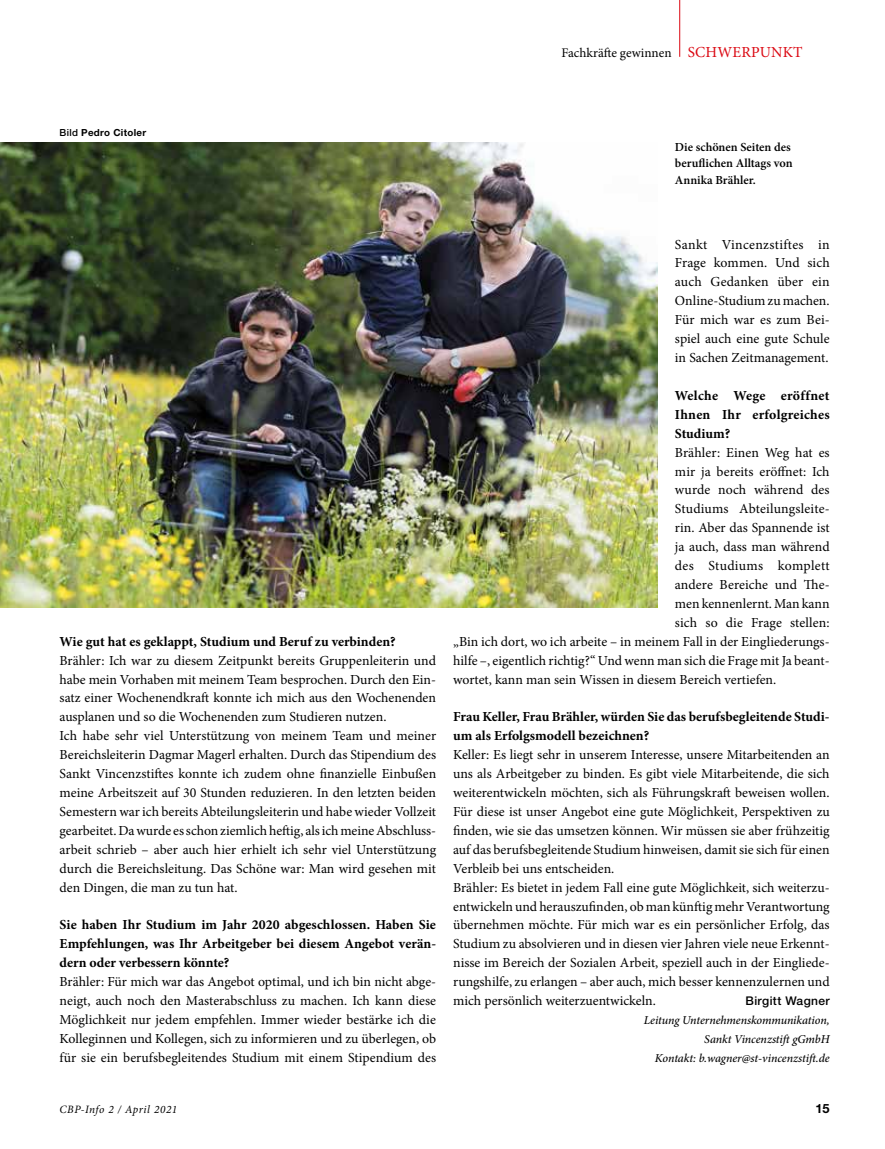
<style>
.page{position:relative;width:885px;height:1149px;background:#fff}
.page>*{position:absolute;margin:0;border:0;box-sizing:border-box;transform-origin:0 0}
.t1{font:13.8px/18.9px "Minion Pro";color:#000}
.t2{font:700 13.8px/18.9px "Minion Pro";color:#000;text-align:justify}
.t3{font:13.2px "Minion Pro";color:#000}
.t4{font:700 12.75px "Helvetica Neue LT Std";color:#000}
.t5{font:600 12.3px/16.5px "Minion Pro";color:#000}
.t6{font:italic 500 12px/18.9px "Minion Pro";letter-spacing:-.005em;color:#000;text-align:right}
.t7{font:500 12px "Helvetica Neue LT Std";letter-spacing:.03em;color:#000}
.t8{font:italic 11.25px "Minion Pro";letter-spacing:.04em;color:#000}
.t9{font:700 9.75px "Helvetica Neue LT Std";letter-spacing:.03em;color:#000}
.s1{font-size:15.3px;color:#db0812}
.s2{font-weight:500}
</style>
<div class="page">
<hr style="left:679px;top:0;width:1px;height:57px;background:#db0812">
<img style="left:0;top:142px;width:657px;height:465px">
<p class="t3" style="left:561px;top:44px;width:243px">Fachkräfte gewinnen <span class="s1">SCHWERPUNKT</span></p>
<p class="t9" style="left:60px;top:127px;width:88px"><span class="s2">Bild</span> Pedro Citoler</p>
<p class="t5" style="left:675px;top:138px;width:119px">Die schönen Seiten des beruflichen Alltags von<br>Annika Brähler.</p>
<p class="t2" style="left:60px;top:631px;width:337px">Wie gut hat es geklappt, Studium und Beruf zu verbinden?</p>
<p class="t1" style="left:60px;top:650px;width:378px">Brähler: Ich war zu diesem Zeitpunkt bereits Gruppenleiterin und habe mein Vorhaben mit meinem Team besprochen. Durch den Ein&shy;satz einer Wochenendkraft konnte ich mich aus den Wochenenden ausplanen und so die Wochenenden zum Studieren nutzen.<br>Ich habe sehr viel Unterstützung von meinem Team und meiner Bereichsleiterin Dagmar Magerl erhalten. Durch das Stipendium des Sankt Vincenzstiftes konnte ich zudem ohne finanzielle Einbußen meine Arbeitszeit auf 30 Stunden reduzieren. In den letzten beiden Semestern war ich bereits Abteilungsleiterin und habe wieder Vollzeit gearbeitet. Da wurde es schon ziemlich heftig, als ich meine Abschluss&shy;arbeit schrieb – aber auch hier erhielt ich sehr viel Unterstützung durch die Bereichsleitung. Das Schöne war: Man wird gesehen mit den Dingen, die man zu tun hat.</p>
<p class="t2" style="left:60px;top:915px;width:378px">Sie haben Ihr Studium im Jahr 2020 abgeschlossen. Haben Sie Empfehlungen, was Ihr Arbeitgeber bei diesem Angebot verän&shy;dern oder verbessern könnte?</p>
<p class="t1" style="left:60px;top:972px;width:378px;text-align:justify">Brähler: Für mich war das Angebot optimal, und ich bin nicht abge&shy;neigt, auch noch den Masterabschluss zu machen. Ich kann diese Möglichkeit nur jedem empfehlen. Immer wieder bestärke ich die Kolleginnen und Kollegen, sich zu informieren und zu überlegen, ob für sie ein berufsbegleitendes Studium mit einem Stipendium des</p>
<p class="t1" style="left:674px;top:235px;width:156px;text-align:justify">Sankt Vincenzstiftes in Frage kommen. Und sich auch Gedanken über ein Online-Studium zu machen.<br>Für mich war es zum Bei&shy;spiel auch eine gute Schule in Sachen Zeitmanagement.</p>
<p class="t2" style="left:675px;top:385px;width:156px">Welche Wege eröffnet Ihnen Ihr erfolgreiches Studium?</p>
<p class="t1" style="left:675px;top:442px;width:156px">Brähler: Einen Weg hat es</p>
<p class="t1" style="left:675px;top:461px;width:156px">mir ja bereits eröffnet: Ich</p>
<p class="t1" style="left:675px;top:480px;width:156px">wurde noch während des</p>
<p class="t1" style="left:675px;top:499px;width:156px">Studiums Abteilungsleite-</p>
<p class="t1" style="left:675px;top:518px;width:156px">rin. Aber das Spannende ist</p>
<p class="t1" style="left:675px;top:537px;width:156px">ja auch, dass man während</p>
<p class="t1" style="left:675px;top:556px;width:156px">des Studiums komplett</p>
<p class="t1" style="left:675px;top:575px;width:156px">andere Bereiche und The-</p>
<p class="t1" style="left:675px;top:594px;width:156px">men kennenlernt. Man kann</p>
<p class="t1" style="left:675px;top:613px;width:156px">sich so die Frage stellen:</p>
<p class="t1" style="left:453px;top:631px;width:378px">„Bin ich dort, wo ich arbeite – in meinem Fall in der Eingliederungs-</p>
<p class="t1" style="left:453px;top:650px;width:378px">hilfe –, eigentlich richtig?“ Und wenn man sich die Frage mit Ja beant-</p>
<p class="t1" style="left:453px;top:669px;width:324px">wortet, kann man sein Wissen in diesem Bereich vertiefen.</p>
<p class="t2" style="left:453px;top:707px;width:378px">Frau Keller, Frau Brähler, würden Sie das berufsbegleitende Studi&shy;um als Erfolgsmodell bezeichnen?</p>
<p class="t1" style="left:453px;top:745px;width:378px">Keller: Es liegt sehr in unserem Interesse, unsere Mitarbeitenden an uns als Arbeitgeber zu binden. Es gibt viele Mitarbeitende, die sich weiterentwickeln möchten, sich als Führungskraft beweisen wollen.<br>Für diese ist unser Angebot eine gute Möglichkeit, Perspektiven zu finden, wie sie das umsetzen können. Wir müssen sie aber frühzeitig auf das berufsbegleitende Studium hinweisen, damit sie sich für einen Verbleib bei uns entscheiden.<br>Brähler: Es bietet in jedem Fall eine gute Möglichkeit, sich weiterzu&shy;entwickeln und herauszufinden, ob man künftig mehr Verantwortung übernehmen möchte. Für mich war es ein persönlicher Erfolg, das Studium zu absolvieren und in diesen vier Jahren viele neue Erkennt&shy;nisse im Bereich der Sozialen Arbeit, speziell auch in der Eingliede&shy;rungshilfe, zu erlangen – aber auch, mich besser kennenzulernen und mich persönlich weiterzuentwickeln.</p>
<p class="t7" style="left:745px;top:993px;width:86px">Birgitt Wagner</p>
<p class="t6" style="left:643px;top:1010px;width:187px">Leitung Unternehmenskommunikation,<br>Sankt Vincenzstift gGmbH<br>Kontakt: b.wagner@st-vincenzstift.de</p>
<p class="t8" style="left:60px;top:1101px;width:119px">CBP-Info 2 / April 2021</p>
<p class="t4" style="left:815px;top:1100px;width:16px">15</p>
</div>
